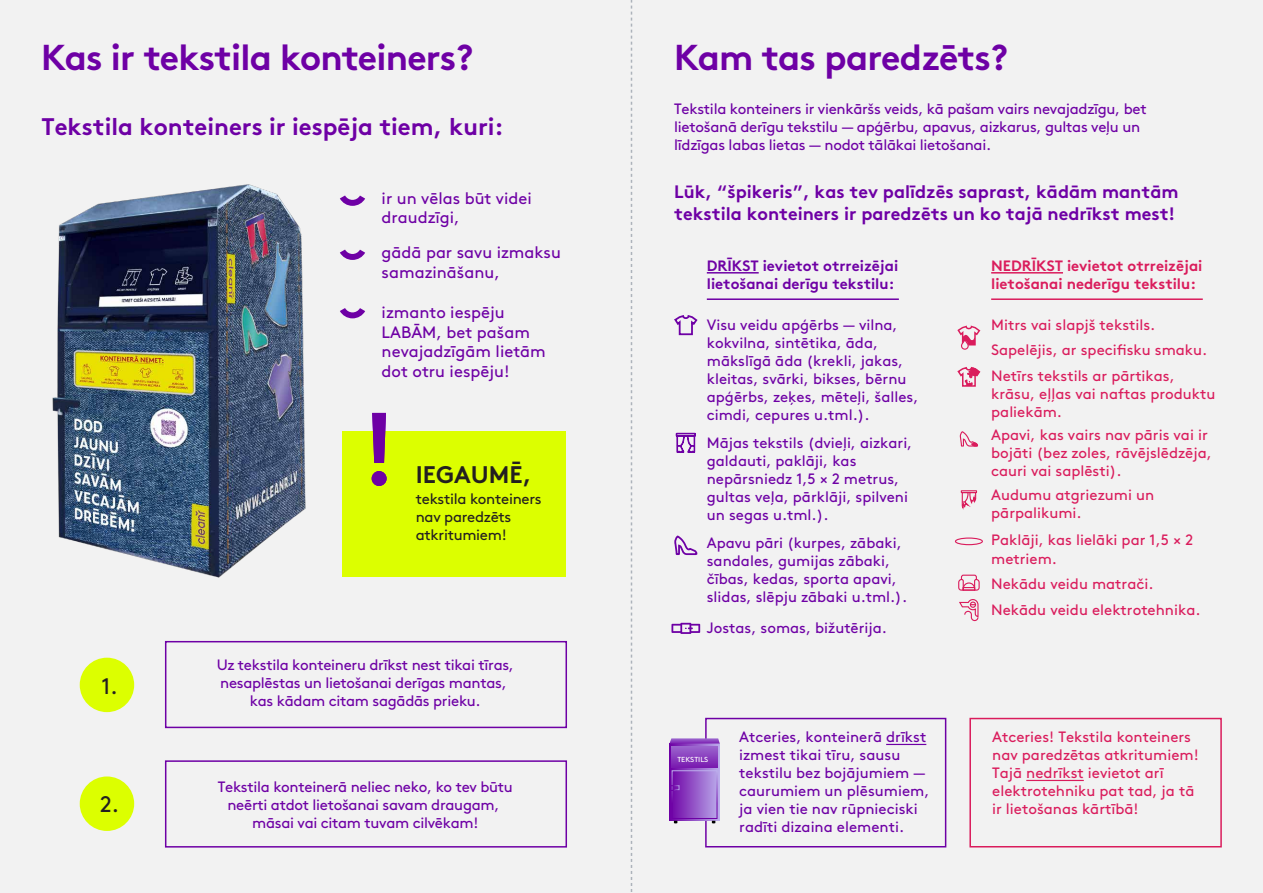
<style>
.page{position:relative;width:1263px;height:893px;background:#f2f2f2}
.page>*{position:absolute;margin:0;border:0;box-sizing:border-box;transform-origin:0 0}
.t1{font:700 36px "Brown";letter-spacing:-.02em;color:#6e00a5}
.t2{font:700 24px "Brown";color:#6e00a5}
.t3{font:700 24px "Brown";color:#231f20}
.t4{font:22.5px "Brown";color:#231f20}
.t5{font:700 18px/21.6px "Brown";color:#6e00a5}
.t6{font:16.5px/19.8px "Brown";color:#6e00a5}
.t7{font:15px/18px "Brown";color:#6e00a5}
.t8{font:15px/18px "Brown";color:#da1c5c}
.t9{font:15px/18px "Brown";letter-spacing:-.02em;color:#6e00a5;text-align:center}
.t10{font:700 15px/18px "Brown";color:#da1c5c}
.t11{font:700 15px/18px "Brown";color:#6e00a5}
.t12{font:15px/18px "Brown";letter-spacing:-.02em;color:#231f20}
.t13{font:7.2px "Brown";color:#fff;scale:1.05 1}
</style>
<div class="page">
<hr style="left:707px;top:272px;width:52px;height:2px;background:#6e00a5">
<hr style="left:991px;top:272px;width:72px;height:2px;background:#da1c5c">
<hr style="left:707px;top:298px;width:192px;height:2px;background:#6e00a5">
<hr style="left:991px;top:298px;width:212px;height:2px;background:#da1c5c">
<svg style="left:674px;top:315px;width:24px;height:21px"></svg>
<svg style="left:675px;top:432px;width:21px;height:21px"></svg>
<svg style="left:674px;top:535px;width:24px;height:21px"></svg>
<svg style="left:959px;top:431px;width:19px;height:16px"></svg>
<svg style="left:961px;top:493px;width:16px;height:17px"></svg>
<div style="left:961px;top:490px;width:16px;height:3px;border:1px solid #da1c5c"></div>
<div style="left:342px;top:432px;width:223px;height:145px;background:#dcff00"></div>
<div style="left:705px;top:718px;width:241px;height:129px;border:2px solid #6e00a5"></div>
<div style="left:165px;top:760px;width:402px;height:88px;border:2px solid #6e00a5"></div>
<div style="left:165px;top:641px;width:402px;height:87px;border:2px solid #6e00a5"></div>
<hr style="left:886px;top:744px;width:40px;height:1px;background:#6e00a5">
<div style="left:969px;top:718px;width:253px;height:129px;border:2px solid #da1c5c"></div>
<hr style="left:1026px;top:780px;width:58px;height:1px;background:#da1c5c">
<svg style="left:671px;top:623px;width:29px;height:11px"></svg>
<svg style="left:669px;top:743px;width:51px;height:78px;background:#9455c7"></svg>
<div style="left:671px;top:746px;width:47px;height:22px;background:linear-gradient(to bottom,#9b66ce,#7b1db1)"></div>
<svg style="left:669px;top:738px;width:51px;height:5px"></svg>
<svg style="left:669px;top:785px;width:10px;height:6px"></svg>
<svg style="left:380px;top:413px;width:7px;height:73px"></svg>
<svg style="left:957px;top:325px;width:23px;height:25px"></svg>
<svg style="left:958px;top:574px;width:22px;height:17px"></svg>
<div style="left:963px;top:587px;width:12px;height:4px;border:1px solid #da1c5c"></div>
<svg style="left:959px;top:599px;width:20px;height:23px"></svg>
<svg style="left:957px;top:366px;width:24px;height:21px"></svg>
<div style="left:955px;top:537px;width:28px;height:8px;border:1px solid #da1c5c;border-radius:50%"></div>
<img style="left:52px;top:184px;width:328px;height:394px">
<div style="left:80px;top:658px;width:54px;height:54px;background:#dcff00;border-radius:50%"></div>
<div style="left:80px;top:776px;width:54px;height:55px;background:#dcff00;border-radius:50%"></div>
<svg style="left:631px;top:0;width:1px;height:892px"></svg>
<h1 class="t1" style="left:41px;top:29px;width:434px">Kas ir tekstila konteiners?</h1>
<h1 class="t1" style="left:674px;top:29px;width:335px">Kam tas paredzēts?</h1>
<h2 class="t2" style="left:41px;top:107px;width:464px">Tekstila konteiners ir iespēja tiem, kuri:</h2>
<p class="t6" style="left:382px;top:187px;width:152px">ir un vēlas būt videi draudzīgi,</p>
<p class="t6" style="left:382px;top:241px;width:181px">gādā par savu izmaksu samazināšanu,</p>
<p class="t6" style="left:382px;top:301px;width:166px">izmanto iespēju<br>LABĀM, bet pašam nevajadzīgām lietām dot otru iespēju!</p>
<h2 class="t3" style="left:416px;top:455px;width:117px">IEGAUMĒ,</h2>
<h3 class="t4" style="left:101px;top:669px;width:18px">1.</h3>
<h3 class="t4" style="left:100px;top:787px;width:20px">2.</h3>
<p class="t12" style="left:416px;top:489px;width:127px">tekstila konteiners nav paredzēts atkritumiem!</p>
<p class="t9" style="left:217px;top:654px;width:299px">Uz tekstila konteineru drīkst nest tikai tīras, nesaplēstas un lietošanai derīgas mantas, kas kādam citam sagādās prieku.</p>
<p class="t9" style="left:218px;top:777px;width:297px">Tekstila konteinerā neliec neko, ko tev būtu neērti atdot lietošanai savam draugam, māsai vai citam tuvam cilvēkam!</p>
<p class="t9" style="left:674px;top:99px;width:474px;text-align:left">Tekstila konteiners ir vienkāršs veids, kā pašam vairs nevajadzīgu, bet lietošanā derīgu tekstilu — apģērbu, apavus, aizkarus, gultas veļu un līdzīgas labas lietas — nodot tālākai lietošanai.</p>
<p class="t5" style="left:674px;top:179px;width:506px">Lūk, “špikeris”, kas tev palīdzēs saprast, kādām mantām tekstila konteiners ir paredzēts un ko tajā nedrīkst mest!</p>
<p class="t11" style="left:707px;top:255px;width:193px">DRĪKST ievietot otrreizējai lietošanai derīgu tekstilu:</p>
<p class="t10" style="left:991px;top:255px;width:213px">NEDRĪKST ievietot otrreizējai lietošanai nederīgu tekstilu:</p>
<p class="t7" style="left:707px;top:315px;width:213px">Visu veidu apģērbs — vilna, kokvilna, sintētika, āda, mākslīgā āda (krekli, jakas, kleitas, svārki, bikses, bērnu apģērbs, zeķes, mēteļi, šalles, cimdi, cepures u.tml.).</p>
<p class="t8" style="left:991px;top:311px;width:218px;line-height:25.2px">Mitrs vai slapjš tekstils.<br>Sapelējis, ar specifisku smaku.<br>Netīrs tekstils ar pārtikas,</p>
<p class="t8" style="left:991px;top:383px;width:226px">krāsu, eļļas vai naftas produktu paliekām.</p>
<p class="t8" style="left:991px;top:424px;width:222px">Apavi, kas vairs nav pāris vai ir bojāti (bez zoles, rāvējslēdzēja, cauri vai saplēsti).</p>
<p class="t8" style="left:991px;top:485px;width:164px">Audumu atgriezumi un pārpalikumi.</p>
<p class="t8" style="left:991px;top:530px;width:203px">Paklāji, kas lielāki par 1,5 × 2 metriem.</p>
<p class="t8" style="left:991px;top:570px;width:211px;line-height:25.7px">Nekādu veidu matrači.<br>Nekādu veidu elektrotehnika.</p>
<p class="t7" style="left:707px;top:432px;width:207px">Mājas tekstils (dvieļi, aizkari, galdauti, paklāji, kas nepārsniedz 1,5 × 2 metrus, gultas veļa, pārklāji, spilveni un segas u.tml.).</p>
<p class="t7" style="left:707px;top:533px;width:202px">Apavu pāri (kurpes, zābaki, sandales, gumijas zābaki, čības, kedas, sporta apavi, slidas, slēpju zābaki u.tml.).</p>
<p class="t7" style="left:707px;top:618px;width:182px">Jostas, somas, bižutērija.</p>
<p class="t13" style="left:677px;top:754px;width:31px">TEKSTILS</p>
<p class="t7" style="left:739px;top:727px;width:192px">Atceries, konteinerā drīkst izmest tikai tīru, sausu tekstilu bez bojājumiem — caurumiem un plēsumiem, ja vien tie nav rūpnieciski radīti dizaina elementi.</p>
<p class="t8" style="left:992px;top:727px;width:208px">Atceries! Tekstila konteiners nav paredzētas atkritumiem!<br>Tajā nedrīkst ievietot arī elektrotehniku pat tad, ja tā ir lietošanas kārtībā!</p>
</div>
